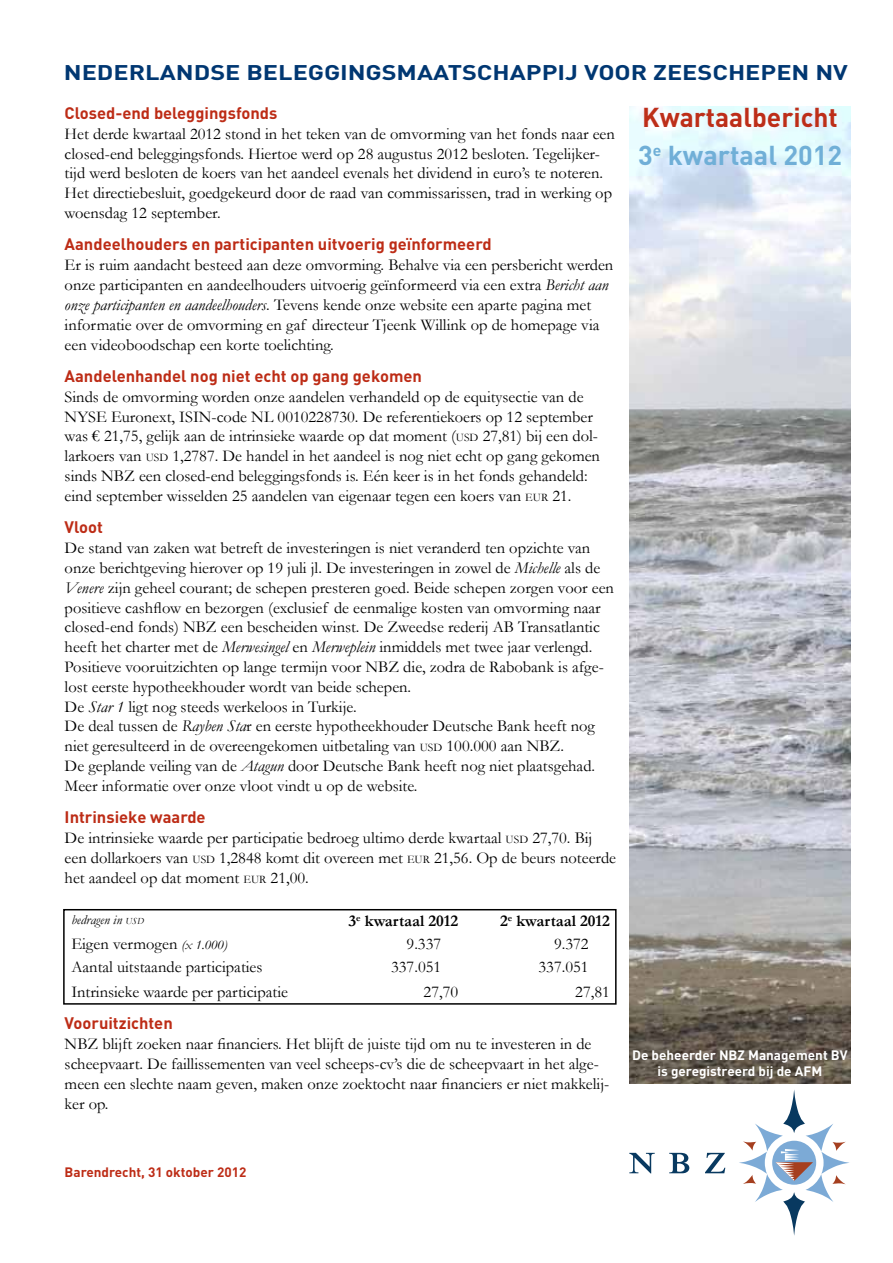
<style>
.page{position:relative;width:893px;height:1263px;background:#fff}
.page>*{position:absolute;margin:0;border:0;box-sizing:border-box;transform-origin:0 0}
.t1{font:700 27px "DIN Pro";color:#bd2e19}
.t2{font:700 27px "DIN Pro";color:#70afd7}
.t3{font:700 21px "DIN Pro";color:#003772;scale:1.2 1}
.t4{font:16.5px/19.8px "Garamond";color:#000}
.t5{font:700 16.5px "DIN Pro";color:#bd2c16}
.t6{font:700 16.5px "Garamond";color:#000}
.t7{font:700 13.5px/16.2px "DIN Pro";color:#fff;text-align:center}
.t8{font:700 13.5px "DIN Pro";color:#bd2c16}
.t9{font:italic 13.5px "Garamond";color:#000}
.s1{font-style:italic}
.s2{font-size:11.55px}
.s3{font-size:9.45px}
.s4{font-style:italic;font-size:13.5px}
</style>
<div class="page">
<img style="left:629px;top:106px;width:221px;height:977px">
<svg style="left:739px;top:1090px;width:110px;height:146px"></svg>
<svg style="left:629px;top:1153px;width:26px;height:20px"></svg>
<svg style="left:669px;top:1153px;width:20px;height:20px"></svg>
<svg style="left:705px;top:1153px;width:20px;height:20px"></svg>
<div style="left:63px;top:909px;width:554px;height:96px;border:2px solid #000"></div>
<p class="t3" style="left:64px;top:58px;width:655px">NEDERLANDSE BELEGGINGSMAATSCHAPPIJ VOOR ZEESCHEPEN NV</p>
<h1 class="t1" style="left:642px;top:99px;width:197px">Kwartaalbericht</h1>
<p class="t5" style="left:65px;top:102px;width:214px">Closed-end beleggingsfonds</p>
<p class="t4" style="left:65px;top:123px;width:552px">Het derde kwartaal 2012 stond in het teken van de omvorming van het fonds naar een closed-end beleggingsfonds. Hiertoe werd op 28 augustus 2012 besloten. Tegelijker&shy;tijd werd besloten de koers van het aandeel evenals het dividend in euro’s te noteren.<br>Het directiebesluit, goedgekeurd door de raad van commissarissen, trad in werking op woensdag 12 september.</p>
<p class="t5" style="left:65px;top:233px;width:428px">Aandeelhouders en participanten uitvoerig geïnformeerd</p>
<p class="t4" style="left:65px;top:255px;width:550px">Er is ruim aandacht besteed aan deze omvorming. Behalve via een persbericht werden onze participanten en aandeelhouders uitvoerig geïnformeerd via een extra <span class="s1">Bericht aan onze participanten en aandeelhouders</span>. Tevens kende onze website een aparte pagina met informatie over de omvorming en gaf directeur Tjeenk Willink op de homepage via een videoboodschap een korte toelichting.</p>
<p class="t5" style="left:65px;top:365px;width:359px">Aandelenhandel nog niet echt op gang gekomen</p>
<p class="t4" style="left:65px;top:386px;width:537px">Sinds de omvorming worden onze aandelen verhandeld op de equitysectie van de NYSE Euronext, ISIN-code NL 0010228730. De referentiekoers op 12 september was € 21,75, gelijk aan de intrinsieke waarde op dat moment (<span class="s2">USD</span> 27,81) bij een dol&shy;larkoers van <span class="s2">USD</span> 1,2787. De handel in het aandeel is nog niet echt op gang gekomen sinds NBZ een closed-end beleggingsfonds is. Eén keer is in het fonds gehandeld: eind september wisselden 25 aandelen van eigenaar tegen een koers van <span class="s2">EUR</span> 21.</p>
<p class="t5" style="left:65px;top:516px;width:40px">Vloot</p>
<p class="t4" style="left:65px;top:538px;width:551px">De stand van zaken wat betreft de investeringen is niet veranderd ten opzichte van onze berichtgeving hierover op 19 juli jl. De investeringen in zowel de <span class="s1">Michelle</span> als de <span class="s1">Venere</span> zijn geheel courant; de schepen presteren goed. Beide schepen zorgen voor een positieve cashflow en bezorgen (exclusief de eenmalige kosten van omvorming naar closed-end fonds) NBZ een bescheiden winst. De Zweedse rederij AB Transatlantic heeft het charter met de <span class="s1">Merwesingel</span> en <span class="s1">Merweplein</span> inmiddels met twee jaar verlengd.<br>Positieve vooruitzichten op lange termijn voor NBZ die, zodra de Rabobank is afge&shy;lost eerste hypotheekhouder wordt van beide schepen.<br>De <span class="s1">Star 1</span> ligt nog steeds werkeloos in Turkije.<br>De deal tussen de <span class="s1">Rayben Sta</span>r en eerste hypotheekhouder Deutsche Bank heeft nog niet geresulteerd in de overeengekomen uitbetaling van <span class="s2">USD</span> 100.000 aan NBZ.<br>De geplande veiling van de <span class="s1">Atagun</span> door Deutsche Bank heeft nog niet plaatsgehad.<br>Meer informatie over onze vloot vindt u op de website.</p>
<p class="t5" style="left:65px;top:806px;width:143px">Intrinsieke waarde</p>
<p class="t4" style="left:65px;top:828px;width:553px">De intrinsieke waarde per participatie bedroeg ultimo derde kwartaal <span class="s2">USD</span> 27,70. Bij een dollarkoers van <span class="s2">USD</span> 1,2848 komt dit overeen met <span class="s2">EUR</span> 21,56. Op de beurs noteerde het aandeel op dat moment <span class="s2">EUR</span> 21,00.</p>
<p class="t9" style="left:71px;top:911px;width:74px">bedragen in <span class="s3">usd</span></p>
<p class="t6" style="left:349px;top:910px;width:111px">3<sup>e</sup> kwartaal 2012</p>
<p class="t6" style="left:500px;top:910px;width:111px">2<sup>e</sup> kwartaal 2012</p>
<p class="t4" style="left:71px;top:933px;width:157px">Eigen vermogen <span class="s4">(x 1.000)</span></p>
<p class="t4" style="left:407px;top:933px;width:36px">9.337</p>
<p class="t4" style="left:554px;top:933px;width:36px">9.372</p>
<p class="t4" style="left:71px;top:956px;width:193px">Aantal uitstaande participaties</p>
<p class="t4" style="left:391px;top:956px;width:52px">337.051</p>
<p class="t4" style="left:539px;top:956px;width:52px">337.051</p>
<p class="t4" style="left:71px;top:981px;width:218px">Intrinsieke waarde per participatie</p>
<p class="t4" style="left:424px;top:981px;width:36px">27,70</p>
<p class="t4" style="left:575px;top:981px;width:36px">27,81</p>
<p class="t5" style="left:65px;top:1012px;width:110px">Vooruitzichten</p>
<p class="t4" style="left:65px;top:1033px;width:546px">NBZ blijft zoeken naar financiers. Het blijft de juiste tijd om nu te investeren in de scheepvaart. De faillissementen van veel scheeps-cv’s die de scheepvaart in het alge&shy;meen een slechte naam geven, maken onze zoektocht naar financiers er niet makkelij&shy;ker op.</p>
<h1 class="t2" style="left:638px;top:137px;width:205px">3<sup>e</sup> kwartaal 2012</h1>
<p class="t7" style="left:632px;top:1046px;width:217px">De beheerder NBZ Management BV is geregistreerd bij de AFM</p>
<p class="t8" style="left:65px;top:1163px;width:183px">Barendrecht, 31 oktober 2012</p>
</div>
